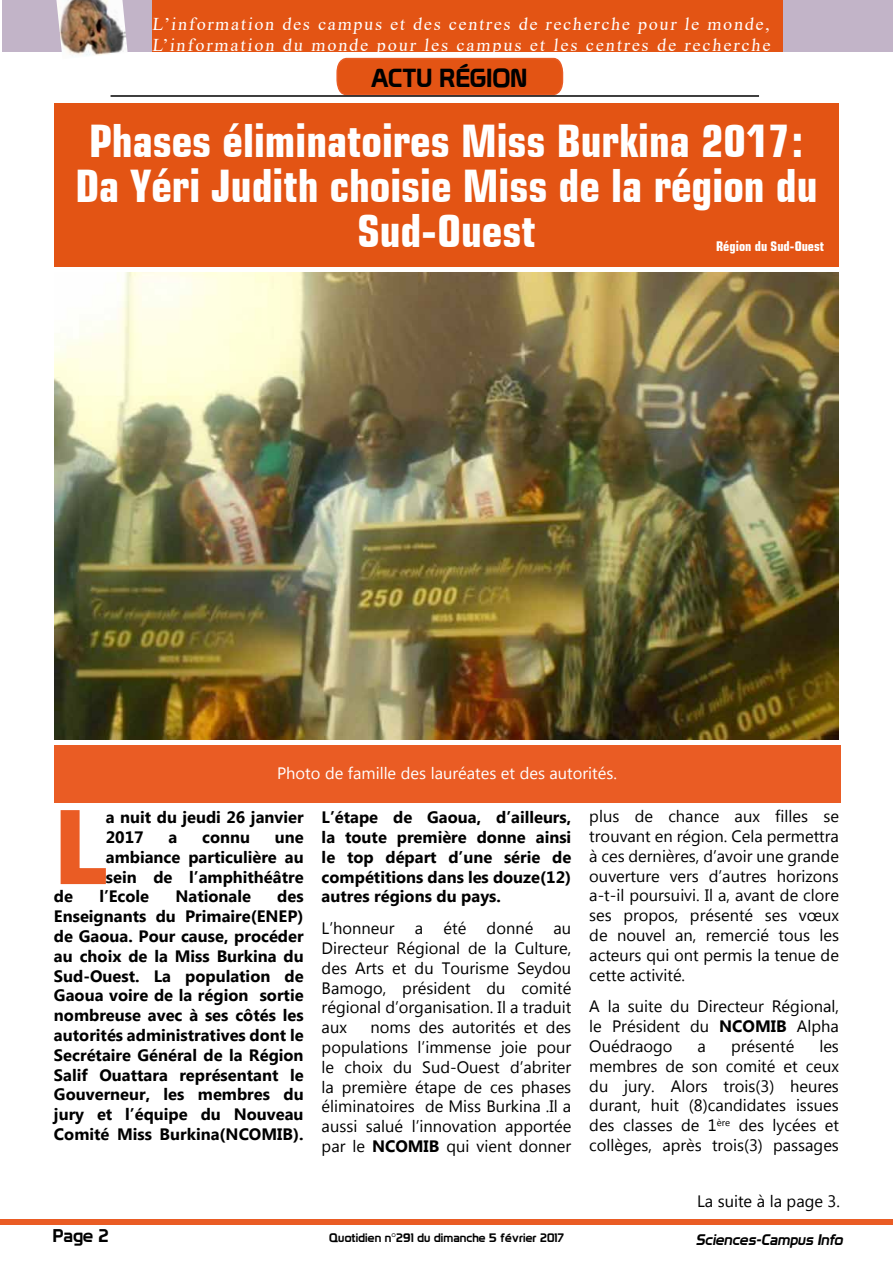
<style>
.page{position:relative;width:893px;height:1263px;background:#fff}
.page>*{position:absolute;margin:0;border:0;box-sizing:border-box;transform-origin:0 0}
.t1{font:700 101.4px "Myanmar Text";color:#ea5c24}
.t2{font:700 condensed 45px/45px "Square 721 BT";color:#fff;text-align:center}
.t3{font:25.5px "Prototype";color:#000}
.t4{font:18px/21.6px "Times New Roman";letter-spacing:.105em;color:#fff}
.t5{font:18px "Prototype";color:#000}
.t6{font:16.5px/19.8px "Myanmar Text";color:#000;text-align:justify}
.t7{font:700 16.5px/19.8px "Myanmar Text";color:#000;text-align:justify}
.t8{font:16.5px "Myanmar Text";color:#fff}
.t9{font:italic 15px "Prototype";color:#000}
.t10{font:700 condensed 13.5px "Square 721 BT";color:#fff}
.t11{font:12px "Prototype";letter-spacing:.01em;color:#000}
.s1{font-weight:700}
</style>
<div class="page">
<div style="left:1px;top:1219px;width:892px;height:6px;background:#ea5c24"></div>
<hr style="left:111px;top:95px;width:648px;height:2px;background:#000">
<div style="left:2px;top:0;width:891px;height:52px;background:#c2b4c8"></div>
<div style="left:152px;top:0;width:630px;height:52px;background:#e35414"></div>
<img style="left:56px;top:0;width:72px;height:56px">
<svg style="left:336px;top:57px;width:228px;height:39px"></svg>
<div style="left:54px;top:103px;width:785px;height:164px;background:#e35414"></div>
<div style="left:54px;top:745px;width:786px;height:58px;background:#ea5c24"></div>
<svg style="left:60px;top:810px;width:46px;height:75px"></svg>
<img style="left:54px;top:272px;width:785px;height:468px">
<p class="t4" style="left:152px;top:12px;width:622px">L’information des campus et des centres de recherche pour le monde,<br>L’information du monde pour les campus et les centres de recherche</p>
<h3 class="t3" style="left:371px;top:63px;width:158px">ACTU RÉGION</h3>
<h2 class="t2" style="left:75px;top:118px;width:744px">Phases éliminatoires Miss Burkina 2017:<br>Da Yéri Judith choisie Miss de la région du<br>Sud-Ouest</h2>
<p class="t10" style="left:716px;top:238px;width:109px">Région du Sud-Ouest</p>
<p class="t8" style="left:277px;top:764px;width:342px">Photo de famille des lauréates et des autorités.</p>
<h1 class="t1" style="left:54px;top:788px;width:53px">L</h1>
<p class="t7" style="left:106px;top:807px;width:199px">a nuit du jeudi 26 janvier<br>2017</p>
<p class="t7" style="left:106px;top:827px;width:199px;text-indent:169px">une ambiance particulière au sein de l’amphithéâtre</p>
<p class="t7" style="left:168px;top:827px;width:10px">a</p>
<p class="t7" style="left:202px;top:827px;width:49px">connu</p>
<p class="t7" style="left:54px;top:887px;width:251px;text-indent:223px">des Enseignants du Primaire(ENEP) de Gaoua. Pour cause, procéder au choix de la Miss Burkina du Sud-Ouest. La population de Gaoua voire de la région sortie nombreuse avec à ses côtés les autorités administratives dont le Secrétaire Général de la Région Salif Ouattara représentant le Gouverneur, les membres du jury et l’équipe du Nouveau Comité Miss Burkina(NCOMIB).</p>
<p class="t7" style="left:54px;top:887px;width:21px">de</p>
<p class="t7" style="left:99px;top:887px;width:51px">l’Ecole</p>
<p class="t7" style="left:175px;top:887px;width:77px">Nationale</p>
<p class="t7" style="left:322px;top:807px;width:251px">L’étape de Gaoua, d’ailleurs, la toute première donne ainsi le top départ d’une série de compétitions dans les douze(12) autres régions du pays.</p>
<p class="t6" style="left:322px;top:918px;width:251px">L’honneur a été donné au Directeur Régional de la Culture, des Arts et du Tourisme Seydou Bamogo, président du comité régional d’organisation. Il a traduit aux</p>
<p class="t6" style="left:322px;top:1017px;width:251px;text-indent:49px">noms des autorités et des populations l’immense joie pour le choix du Sud-Ouest d’abriter la première étape de ces phases éliminatoires de Miss Burkina .Il a aussi salué l’innovation apportée par le <span class="s1">NCOMIB</span> qui vient donner</p>
<p class="t6" style="left:589px;top:807px;width:251px">plus de chance aux filles se trouvant en région. Cela permettra à ces dernières, d’avoir une grande ouverture vers d’autres horizons a-t-il poursuivi. Il a, avant de clore ses propos, présenté ses vœux de nouvel an, remercié tous les acteurs qui ont permis la tenue de cette activité.</p>
<p class="t6" style="left:589px;top:997px;width:251px">A la suite du Directeur Régional, le Président du <span class="s1">NCOMIB</span> Alpha Ouédraogo</p>
<p class="t6" style="left:698px;top:1036px;width:10px">a</p>
<p class="t6" style="left:731px;top:1036px;width:65px">présenté</p>
<p class="t6" style="left:589px;top:1036px;width:251px;text-indent:230px">les membres de son comité et ceux du jury. Alors trois(3) heures durant, huit (8)candidates issues des classes de 1<sup>ère</sup> des lycées et collèges, après trois(3) passages</p>
<p class="t6" style="left:697px;top:1191px;width:145px">La suite à la page 3.</p>
<p class="t5" style="left:53px;top:1225px;width:57px">Page 2</p>
<p class="t11" style="left:329px;top:1230px;width:236px">Quotidien n°291 du dimanche 5 février 2017</p>
<p class="t9" style="left:696px;top:1231px;width:152px">Sciences-Campus Info</p>
</div>
